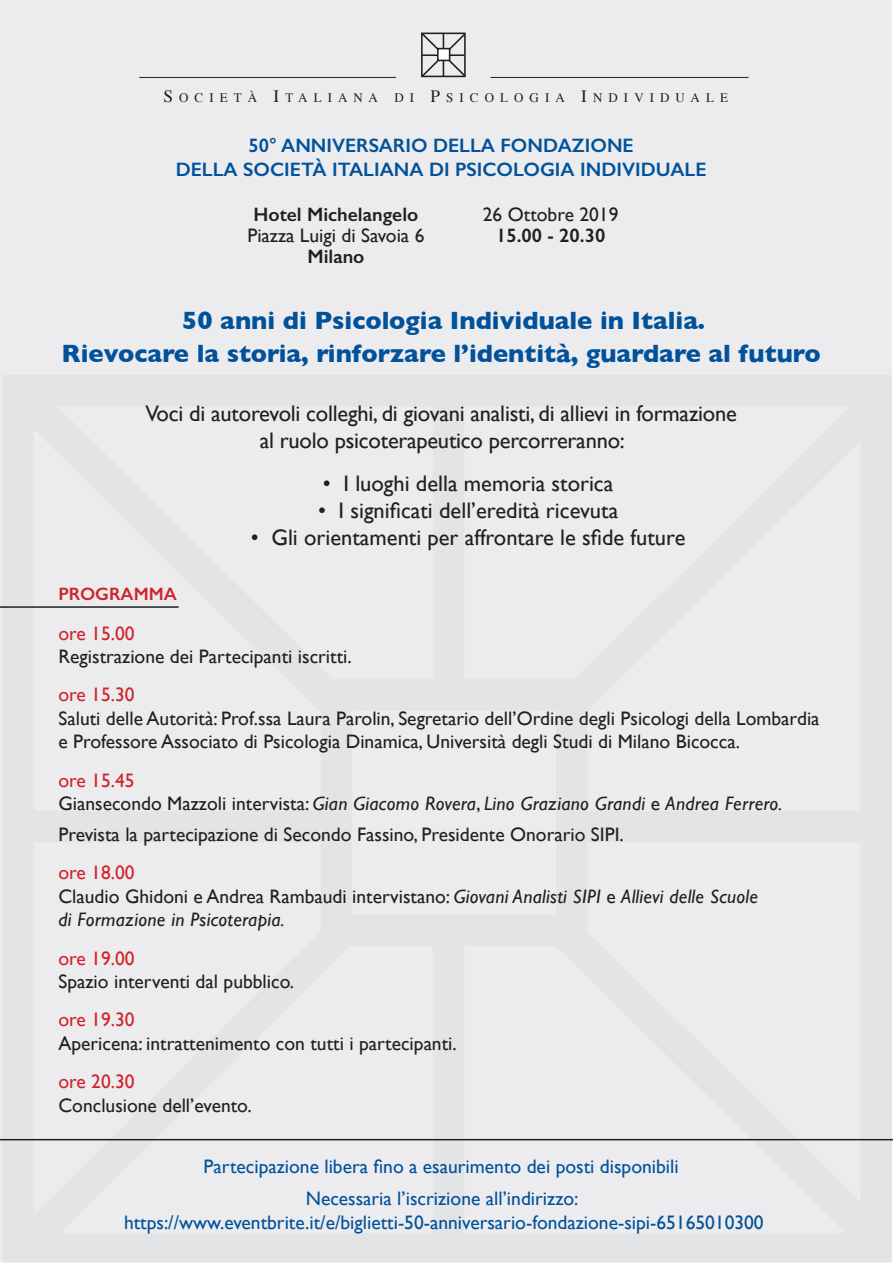
<style>
.page{position:relative;width:893px;height:1263px;background:#fff}
.page>*{position:absolute;margin:0;border:0;box-sizing:border-box;transform-origin:0 0}
.t1{font:700 25.5px/33px "Gill Sans";color:#01519b;text-align:center}
.t2{font:22.5px/27px "Gill Sans";letter-spacing:-.01em;color:#231f20;text-align:center}
.t3{font:19.5px/23.4px "Gill Sans";color:#231f20}
.t4{font:italic 19.5px/23.4px "Gill Sans";letter-spacing:.015em;color:#231f20}
.t5{font:19.5px/32.4px "Gill Sans";color:#01519b;text-align:center}
.t6{font:600 19.5px/23.4px "Gill Sans";color:#01519b;text-align:center}
.t7{font:19.5px "Gill Sans";color:#d1232a}
.t8{font:600 19.5px "Gill Sans";color:#231f20}
.t9{font:600 18px "Gill Sans";color:#d1232a}
.t10{font:13.05px "Times";letter-spacing:.465em;color:#231f20}
.s1{font-size:17.4px}
.s2{font-style:normal;color:#d1232a}
.s3{font-style:normal}
</style>
<div class="page">
<div style="left:1px;top:1px;width:891px;height:1261px;background:#ececee"></div>
<hr style="left:2px;top:1262px;width:890px;height:1px;background:#f5f5f6">
<hr style="left:139px;top:77px;width:257px;height:1px;background:#231f20">
<hr style="left:491px;top:77px;width:257px;height:1px;background:#231f20">
<svg style="left:421px;top:32px;width:45px;height:46px"></svg>
<hr style="left:422px;top:54px;width:43px;height:2px;background:#231f20">
<hr style="left:443px;top:34px;width:1px;height:42px;background:#231f20">
<div style="left:439px;top:49px;width:10px;height:11px;background:#fff"></div>
<div style="left:437px;top:48px;width:13px;height:13px;border:2px solid #231f20"></div>
<hr style="left:0;top:606px;width:179px;height:2px;background:#231f20">
<hr style="left:0;top:1139px;width:893px;height:1px;background:#231f20">
<p class="t10" style="left:163px;top:86px;width:216px"><span class="s1">S</span>OCIETÀ <span class="s1">I</span>TALIANA</p>
<p class="t10" style="left:394px;top:86px;width:335px">DI <span class="s1">P</span>SICOLOGIA <span class="s1">I</span>NDIVIDUALE</p>
<p class="t6" style="left:176px;top:134px;width:532px">50° ANNIVERSARIO DELLA FONDAZIONE<br>DELLA SOCIETÀ ITALIANA DI PSICOLOGIA INDIVIDUALE</p>
<p class="t8" style="left:253px;top:203px;width:166px">Hotel Michelangelo</p>
<p class="t3" style="left:247px;top:224px;width:179px">Piazza Luigi di Savoia 6</p>
<p class="t8" style="left:307px;top:245px;width:59px">Milano</p>
<p class="t3" style="left:483px;top:202px;width:137px">26 Ottobre 2019</p>
<p class="t8" style="left:496px;top:223px;width:111px">15.00 - 20.30</p>
<h1 class="t1" style="left:62px;top:303px;width:761px">50 anni di Psicologia Individuale in Italia.<br>Rievocare la storia, rinforzare l’identità, guardare al futuro</h1>
<p class="t2" style="left:146px;top:399px;width:593px">Voci di autorevoli colleghi, di giovani analisti, di allievi in formazione al ruolo psicoterapeutico percorreranno:</p>
<p class="t2" style="left:323px;top:470px;width:292px">• I luoghi della memoria storica</p>
<p class="t2" style="left:318px;top:497px;width:302px">• I significati dell’eredità ricevuta</p>
<p class="t2" style="left:251px;top:524px;width:436px">• Gli orientamenti per affrontare le sfide future</p>
<p class="t9" style="left:58px;top:583px;width:120px">PROGRAMMA</p>
<p class="t7" style="left:58px;top:621px;width:78px">ore 15.00</p>
<p class="t3" style="left:58px;top:644px;width:295px">Registrazione dei Partecipanti iscritti.</p>
<p class="t7" style="left:58px;top:683px;width:78px">ore 15.30</p>
<p class="t3" style="left:58px;top:706px;width:763px">Saluti delle Autorità: Prof.ssa Laura Parolin, Segretario dell’Ordine degli Psicologi della Lombardia e Professore Associato di Psicologia Dinamica, Università degli Studi di Milano Bicocca.</p>
<p class="t4" style="left:58px;top:768px;width:725px"><span class="s2">ore 15.45<br></span><span class="s3">Giansecondo Mazzoli intervista:</span> Gian Giacomo Rovera<span class="s3">,</span> Lino Graziano Grandi <span class="s3">e</span> Andrea Ferrero.</p>
<p class="t3" style="left:58px;top:822px;width:567px">Prevista la partecipazione di Secondo Fassino, Presidente Onorario SIPI.</p>
<p class="t4" style="left:58px;top:861px;width:701px"><span class="s2">ore 18.00<br></span><span class="s3">Claudio Ghidoni e Andrea Rambaudi intervistano:</span> Giovani Analisti SIPI <span class="s3">e</span> Allievi delle Scuole di Formazione in Psicoterapia.</p>
<p class="t7" style="left:58px;top:946px;width:78px">ore 19.00</p>
<p class="t3" style="left:58px;top:969px;width:237px">Spazio interventi dal pubblico.</p>
<p class="t7" style="left:58px;top:1008px;width:78px">ore 19.30</p>
<p class="t3" style="left:58px;top:1031px;width:400px">Apericena: intrattenimento con tutti i partecipanti.</p>
<p class="t7" style="left:58px;top:1070px;width:78px">ore 20.30</p>
<p class="t3" style="left:58px;top:1093px;width:195px">Conclusione dell’evento.</p>
<p class="t5" style="left:204px;top:1150px;width:477px">Partecipazione libera fino a esaurimento dei posti disponibili<br>Necessaria l’iscrizione all’indirizzo:</p>
<p class="t5" style="left:124px;top:1206px;width:641px">https://www.eventbrite.it/e/biglietti-50-anniversario-fondazione-sipi-65165010300</p>
</div>
